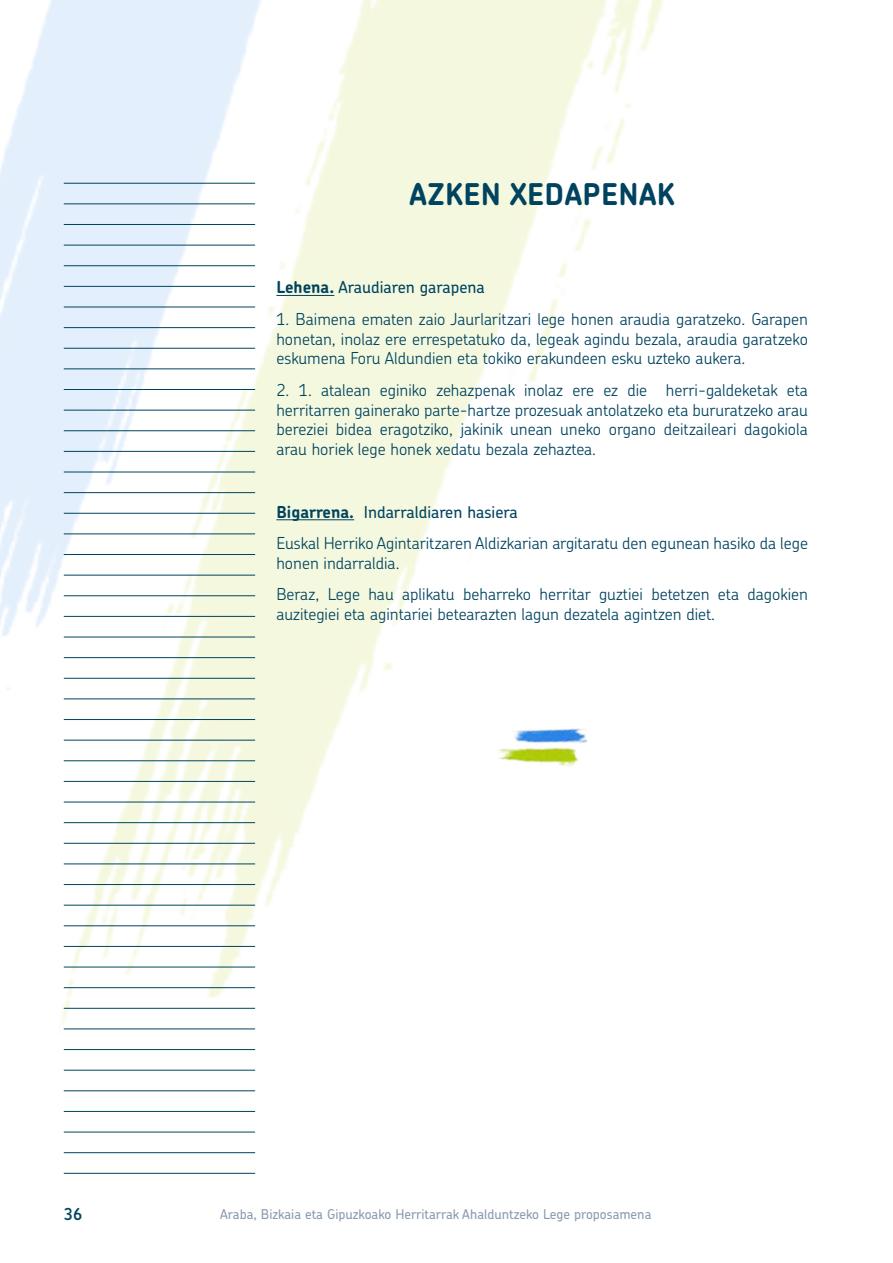
<style>
.page{position:relative;width:893px;height:1263px;background:#fff}
.page>*{position:absolute;margin:0;border:0;box-sizing:border-box;transform-origin:0 0}
.t1{font:700 30px "Chevin Std";letter-spacing:.015em;color:#00435f}
.t2{font:300 16.5px/19.8px "Chevin Std";color:#00435f;text-align:justify}
.t3{font:500 16.5px "Chevin Std";letter-spacing:-.01em;color:#00435f}
.t4{font:600 16.5px "Chevin Std";color:#00435f}
.t5{font:500 13.5px "Chevin Std";color:#899baf}
.s1{font-weight:700}
.s2{font-weight:500}
</style>
<div class="page">
<img style="left:0;top:0;width:663px;height:1030px">
<hr style="left:64px;top:183px;width:191px;height:1px;background:#00435f">
<hr style="left:64px;top:245px;width:191px;height:1px;background:#00435f">
<hr style="left:64px;top:1173px;width:191px;height:1px;background:#00435f">
<hr style="left:64px;top:203px;width:191px;height:1px;background:#00435f">
<hr style="left:64px;top:286px;width:191px;height:1px;background:#00435f">
<hr style="left:64px;top:265px;width:191px;height:1px;background:#00435f">
<hr style="left:64px;top:368px;width:191px;height:1px;background:#00435f">
<hr style="left:64px;top:224px;width:191px;height:1px;background:#00435f">
<hr style="left:64px;top:327px;width:191px;height:1px;background:#00435f">
<hr style="left:64px;top:348px;width:191px;height:1px;background:#00435f">
<hr style="left:64px;top:451px;width:191px;height:1px;background:#00435f">
<hr style="left:64px;top:307px;width:191px;height:1px;background:#00435f">
<hr style="left:64px;top:410px;width:191px;height:1px;background:#00435f">
<hr style="left:64px;top:430px;width:191px;height:1px;background:#00435f">
<hr style="left:64px;top:575px;width:191px;height:1px;background:#00435f">
<hr style="left:64px;top:472px;width:191px;height:1px;background:#00435f">
<hr style="left:64px;top:616px;width:191px;height:1px;background:#00435f">
<hr style="left:64px;top:389px;width:191px;height:1px;background:#00435f">
<hr style="left:64px;top:513px;width:191px;height:1px;background:#00435f">
<hr style="left:64px;top:492px;width:191px;height:1px;background:#00435f">
<hr style="left:64px;top:554px;width:191px;height:1px;background:#00435f">
<hr style="left:64px;top:533px;width:191px;height:1px;background:#00435f">
<hr style="left:64px;top:657px;width:191px;height:1px;background:#00435f">
<hr style="left:64px;top:595px;width:191px;height:1px;background:#00435f">
<hr style="left:64px;top:698px;width:191px;height:1px;background:#00435f">
<hr style="left:64px;top:637px;width:191px;height:1px;background:#00435f">
<hr style="left:64px;top:740px;width:191px;height:1px;background:#00435f">
<hr style="left:64px;top:678px;width:191px;height:1px;background:#00435f">
<hr style="left:64px;top:781px;width:191px;height:1px;background:#00435f">
<hr style="left:64px;top:719px;width:191px;height:1px;background:#00435f">
<hr style="left:64px;top:822px;width:191px;height:1px;background:#00435f">
<hr style="left:64px;top:760px;width:191px;height:1px;background:#00435f">
<hr style="left:64px;top:863px;width:191px;height:1px;background:#00435f">
<hr style="left:64px;top:802px;width:191px;height:1px;background:#00435f">
<hr style="left:64px;top:843px;width:191px;height:1px;background:#00435f">
<hr style="left:64px;top:884px;width:191px;height:1px;background:#00435f">
<hr style="left:64px;top:905px;width:191px;height:1px;background:#00435f">
<hr style="left:64px;top:925px;width:191px;height:1px;background:#00435f">
<hr style="left:64px;top:946px;width:191px;height:1px;background:#00435f">
<hr style="left:64px;top:967px;width:191px;height:1px;background:#00435f">
<hr style="left:64px;top:987px;width:191px;height:1px;background:#00435f">
<hr style="left:64px;top:1008px;width:191px;height:1px;background:#00435f">
<hr style="left:64px;top:1028px;width:191px;height:1px;background:#00435f">
<hr style="left:64px;top:1049px;width:191px;height:1px;background:#00435f">
<hr style="left:64px;top:1070px;width:191px;height:1px;background:#00435f">
<hr style="left:64px;top:1090px;width:191px;height:1px;background:#00435f">
<hr style="left:64px;top:1111px;width:191px;height:1px;background:#00435f">
<hr style="left:64px;top:1132px;width:191px;height:1px;background:#00435f">
<hr style="left:64px;top:1152px;width:191px;height:1px;background:#00435f">
<hr style="left:276px;top:295px;width:58px;height:1px;background:#00435f">
<hr style="left:276px;top:519px;width:78px;height:1px;background:#00435f">
<img style="left:485px;top:699px;width:114px;height:96px">
<h1 class="t1" style="left:410px;top:175px;width:267px">Azken xedapenak</h1>
<p class="t3" style="left:276px;top:276px;width:210px"><span class="s1">Lehena.</span> Araudiaren garapena</p>
<p class="t2" style="left:276px;top:308px;width:533px">1. Baimena ematen zaio Jaurlaritzari lege honen araudia garatzeko. Garapen honetan, inolaz ere errespetatuko da, legeak agindu bezala, araudia garatzeko eskumena Foru Aldundien eta tokiko erakundeen esku uzteko aukera.</p>
<p class="t2" style="left:276px;top:379px;width:533px">2. 1. atalean eginiko zehazpenak inolaz ere ez die herri-galdeketak eta herritarren gainerako parte-hartze prozesuak antolatzeko eta bururatzeko arau bereziei bidea eragotziko, jakinik unean uneko organo deitzaileari dagokiola arau horiek lege honek xedatu bezala zehaztea.</p>
<p class="t2" style="left:276px;top:495px;width:533px;line-height:31.5px"><span class="s1">Bigarrena.</span> <span class="s2">I ndarraldiaren hasiera<br></span>Euskal Herriko Agintaritzaren Aldizkarian argitaratu den egunean hasiko da lege</p>
<p class="t2" style="left:276px;top:547px;width:533px;line-height:31.5px">honen indarraldia.<br>Beraz, Lege hau aplikatu beharreko herritar guztiei betetzen eta dagokien</p>
<p class="t2" style="left:276px;top:604px;width:440px">auzitegiei eta agintariei betearazten lagun dezatela agintzen diet.</p>
<p class="t4" style="left:64px;top:1203px;width:20px">36</p>
<p class="t5" style="left:220px;top:1205px;width:433px">Araba, Bizkaia eta Gipuzkoako Herritarrak Ahalduntzeko Lege proposamena</p>
</div>
